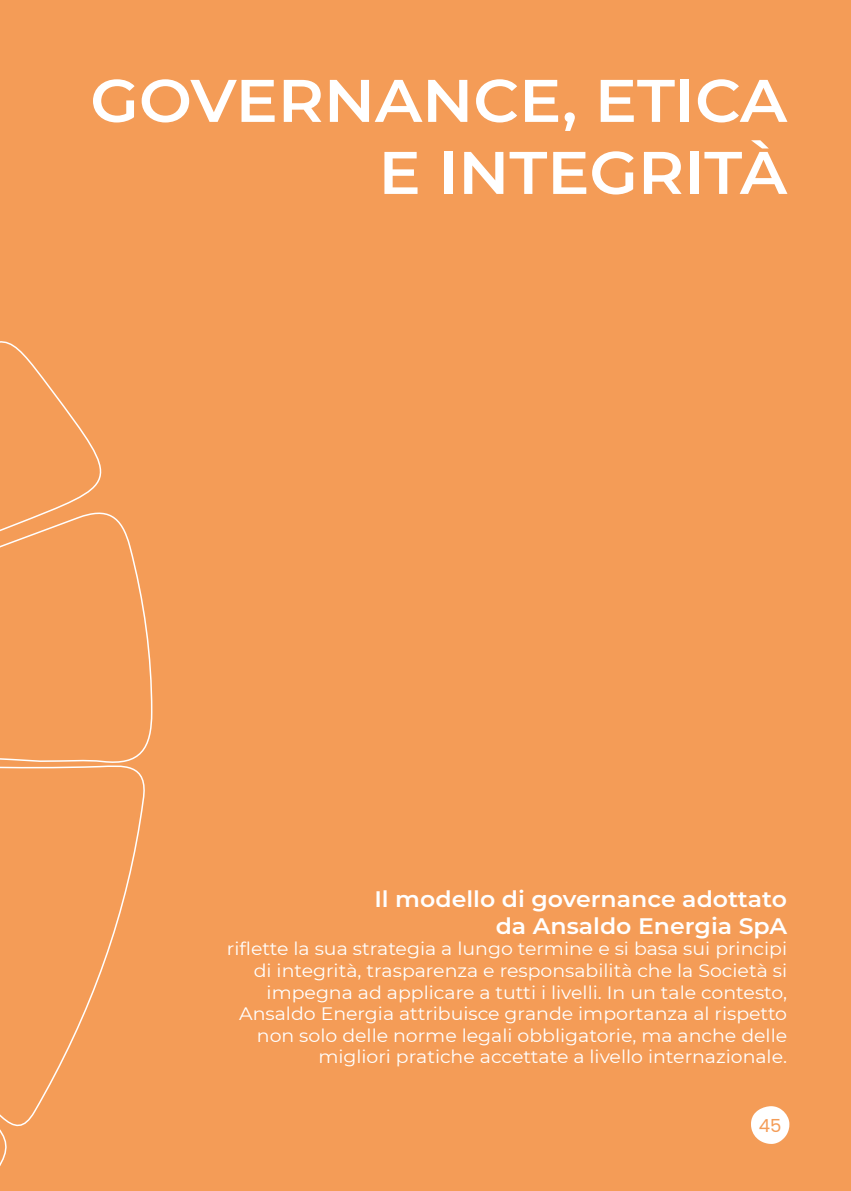
<style>
.page{position:relative;width:851px;height:1191px;background:#fff}
.page>*{position:absolute;margin:0;border:0;box-sizing:border-box;transform-origin:0 0}
.t1{font:600 60px/72px "Montserrat";color:#fff;text-align:right;scale:1.05 1}
.t2{font:600 22.5px/27px "Montserrat";color:#fff;text-align:right;scale:1.05 1}
.t3{font:18px/21.6px "Montserrat";color:#fff;text-align:right;scale:1.05 1}
.t4{font:18px "Poppins";color:#f49c57}
</style>
<div class="page">
<div style="left:0;top:0;width:850px;height:1191px;background:#f49c57"></div>
<svg style="left:0;top:765px;width:145px;height:361px"></svg>
<svg style="left:0;top:531px;width:153px;height:232px"></svg>
<svg style="left:0;top:780px;width:22px;height:386px"></svg>
<svg style="left:0;top:341px;width:125px;height:356px"></svg>
<svg style="left:751px;top:1106px;width:39px;height:38px"></svg>
<h1 class="t1" style="left:90px;top:62px;width:665px">GOVERNANCE, ETICA<br>E INTEGRITÀ</h1>
<p class="t2" style="left:374px;top:884px;width:394px">Il modello di governance adottato da Ansaldo Energia SpA</p>
<p class="t3" style="left:227px;top:937px;width:535px">riflette la sua strategia a lungo termine e si basa sui principi di integrità, trasparenza e responsabilità che la Società si impegna ad applicare a tutti i livelli. In un tale contesto, Ansaldo Energia attribuisce grande importanza al rispetto non solo delle norme legali obbligatorie, ma anche delle migliori pratiche accettate a livello internazionale.</p>
<p class="t4" style="left:758px;top:1115px;width:24px">45</p>
</div>
